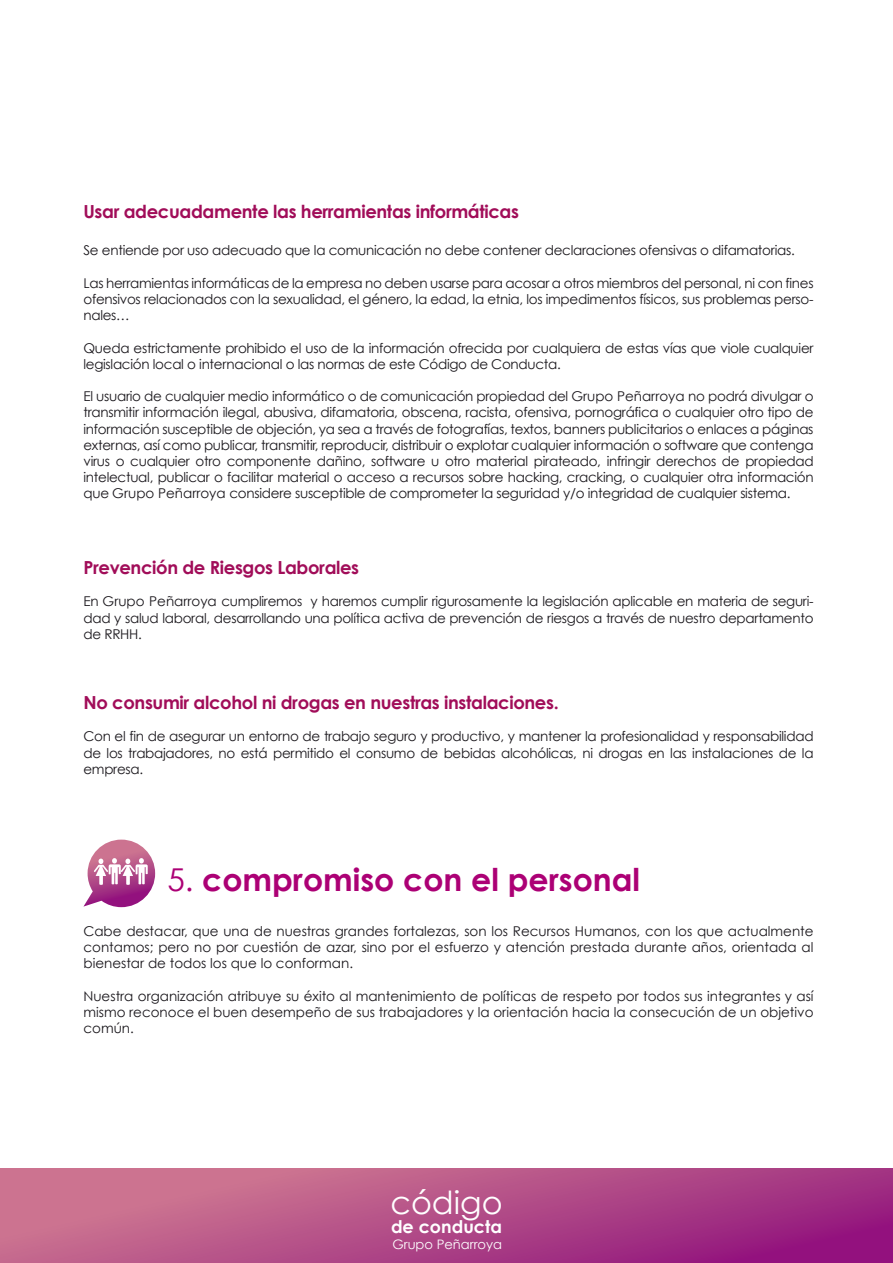
<style>
.page{position:relative;width:893px;height:1263px;background:#fff}
.page>*{position:absolute;margin:0;border:0;box-sizing:border-box;transform-origin:0 0}
.t1{font:31.95px "Century Gothic";color:#fff}
.t2{font:700 31.5px "Century Gothic";color:#ac0075}
.t3{font:700 18px "Century Gothic";letter-spacing:-.02em;color:#a10d59}
.t4{font:700 17.55px "Century Gothic";color:#fff}
.t5{font:13.5px/16.2px "Century Gothic";letter-spacing:-.02em;color:#1a171c;text-align:justify}
.t6{font:13.05px "Century Gothic";color:#fff}
.s1{font-weight:400}
</style>
<div class="page">
<svg style="left:0;top:1169px;width:893px;height:94px;background:#b34c87"></svg>
<svg style="left:83px;top:839px;width:72px;height:68px"></svg>
<h3 class="t3" style="left:83px;top:200px;width:437px">Usar adecuadamente las herramientas informáticas</h3>
<p class="t5" style="left:83px;top:242px;width:713px">Se entiende por uso adecuado que la comunicación no debe contener declaraciones ofensivas o difamatorias.</p>
<p class="t5" style="left:83px;top:275px;width:732px">Las herramientas informáticas de la empresa no deben usarse para acosar a otros miembros del personal, ni con fines ofensivos relacionados con la sexualidad, el género, la edad, la etnia, los impedimentos físicos, sus problemas perso&shy;nales…</p>
<p class="t5" style="left:83px;top:339px;width:732px">Queda estrictamente prohibido el uso de la información ofrecida por cualquiera de estas vías que viole cualquier legislación local o internacional o las normas de este Código de Conducta.</p>
<p class="t5" style="left:83px;top:388px;width:732px">El usuario de cualquier medio informático o de comunicación propiedad del Grupo Peñarroya no podrá divulgar o transmitir información ilegal, abusiva, difamatoria, obscena, racista, ofensiva, pornográfica o cualquier otro tipo de información susceptible de objeción, ya sea a través de fotografías, textos, banners publicitarios o enlaces a páginas externas, así como publicar, transmitir, reproducir, distribuir o explotar cualquier información o software que contenga virus o cualquier otro componente dañino, software u otro material pirateado, infringir derechos de propiedad intelectual, publicar o facilitar material o acceso a recursos sobre hacking, cracking, o cualquier otra información que Grupo Peñarroya considere susceptible de comprometer la seguridad y/o integridad de cualquier sistema.</p>
<h3 class="t3" style="left:83px;top:556px;width:277px">Prevención de Riesgos Laborales</h3>
<p class="t5" style="left:83px;top:593px;width:732px">En Grupo Peñarroya cumpliremos y haremos cumplir rigurosamente la legislación aplicable en materia de seguri&shy;dad y salud laboral, desarrollando una política activa de prevención de riesgos a través de nuestro departamento de RRHH.</p>
<h3 class="t3" style="left:83px;top:691px;width:477px">No consumir alcohol ni drogas en nuestras instalaciones.</h3>
<p class="t5" style="left:83px;top:728px;width:732px">Con el fin de asegurar un entorno de trabajo seguro y productivo, y mantener la profesionalidad y responsabilidad de los trabajadores, no está permitido el consumo de bebidas alcohólicas, ni drogas en las instalaciones de la empresa.</p>
<h2 class="t2" style="left:167px;top:859px;width:474px"><span class="s1">5.</span> compromiso con el personal</h2>
<p class="t5" style="left:83px;top:923px;width:732px">Cabe destacar, que una de nuestras grandes fortalezas, son los Recursos Humanos, con los que actualmente contamos; pero no por cuestión de azar, sino por el esfuerzo y atención prestada durante años, orientada al bienestar de todos los que lo conforman.</p>
<p class="t5" style="left:83px;top:987px;width:732px">Nuestra organización atribuye su éxito al mantenimiento de políticas de respeto por todos sus integrantes y así mismo reconoce el buen desempeño de sus trabajadores y la orientación hacia la consecución de un objetivo común.</p>
<h1 class="t1" style="left:390px;top:1183px;width:114px">código</h1>
<p class="t6" style="left:392px;top:1236px;width:111px">Grupo Peñarroya</p>
<p class="t4" style="left:391px;top:1216px;width:112px">de conducta</p>
</div>
